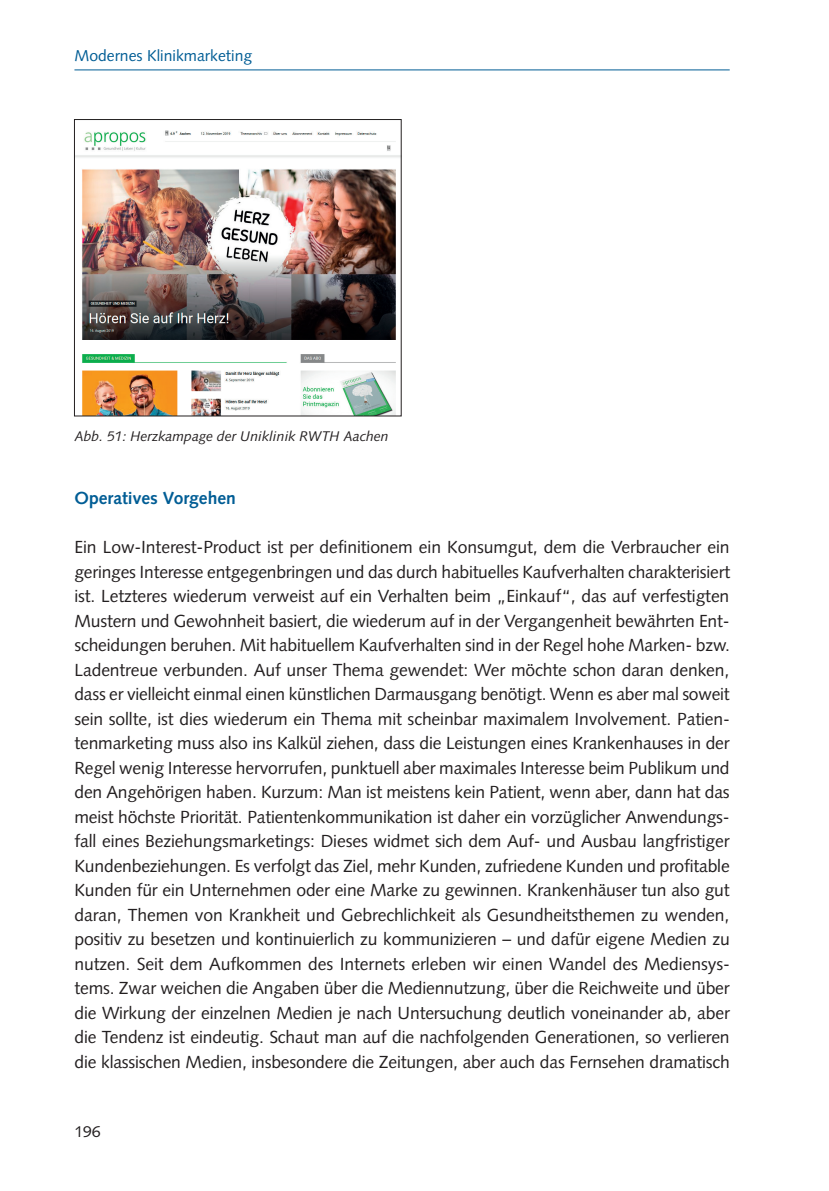
<style>
.page{position:relative;width:829px;height:1191px;background:#fff}
.page>*{position:absolute;margin:0;border:0;box-sizing:border-box;transform-origin:0 0}
.t1{font:17.5px/24.5px "Syntax LT Std";letter-spacing:-.01em;color:#231f20;text-align:justify}
.t2{font:700 17.5px "Syntax LT Std";color:#005d95}
.t3{font:15.75px "Syntax LT Std";color:#005d95}
.t4{font:15.75px "Syntax LT Std";color:#231f20}
.t5{font:italic 14px "Syntax LT Std";color:#231f20}
</style>
<div class="page">
<hr style="left:74px;top:69px;width:655px;height:1px;background:#005d95">
<img style="left:76px;top:130px;width:323px;height:284px">
<div style="left:74px;top:119px;width:327px;height:297px;border:1px solid #231f20"></div>
<p class="t3" style="left:74px;top:47px;width:179px">Modernes Klinikmarketing</p>
<p class="t5" style="left:74px;top:427px;width:316px">Abb. 51: Herzkampage der Uniklinik RWTH Aachen</p>
<p class="t2" style="left:74px;top:488px;width:163px">Operatives Vorgehen</p>
<p class="t1" style="left:74px;top:535px;width:657px">Ein Low-Interest-Product ist per definitionem ein Konsumgut, dem die Verbraucher ein geringes Interesse entgegenbringen und das durch habituelles Kaufverhalten charakterisiert ist. Letzteres wiederum verweist auf ein Verhalten beim „Einkauf“, das auf verfestigten Mustern und Gewohnheit basiert, die wiederum auf in der Vergangenheit bewährten Ent&shy;scheidungen beruhen. Mit habituellem Kaufverhalten sind in der Regel hohe Marken- bzw.<br>Ladentreue verbunden. Auf unser Thema gewendet: Wer möchte schon daran denken, dass er vielleicht einmal einen künstlichen Darmausgang benötigt. Wenn es aber mal soweit sein sollte, ist dies wiederum ein Thema mit scheinbar maximalem Involvement. Patien&shy;tenmarketing muss also ins Kalkül ziehen, dass die Leistungen eines Krankenhauses in der Regel wenig Interesse hervorrufen, punktuell aber maximales Interesse beim Publikum und den Angehörigen haben. Kurzum: Man ist meistens kein Patient, wenn aber, dann hat das meist höchste Priorität. Patientenkommunikation ist daher ein vorzüglicher Anwendungs&shy;fall eines Beziehungsmarketings: Dieses widmet sich dem Auf- und Ausbau langfristiger Kundenbeziehungen. Es verfolgt das Ziel, mehr Kunden, zufriedene Kunden und profitable Kunden für ein Unternehmen oder eine Marke zu gewinnen. Krankenhäuser tun also gut daran, Themen von Krankheit und Gebrechlichkeit als Gesundheitsthemen zu wenden, positiv zu besetzen und kontinuierlich zu kommunizieren – und dafür eigene Medien zu nutzen. Seit dem Aufkommen des Internets erleben wir einen Wandel des Mediensys&shy;tems. Zwar weichen die Angaben über die Mediennutzung, über die Reichweite und über die Wirkung der einzelnen Medien je nach Untersuchung deutlich voneinander ab, aber die Tendenz ist eindeutig. Schaut man auf die nachfolgenden Generationen, so verlieren die klassischen Medien, insbesondere die Zeitungen, aber auch das Fernsehen dramatisch</p>
<p class="t4" style="left:74px;top:1121px;width:28px">196</p>
</div>
